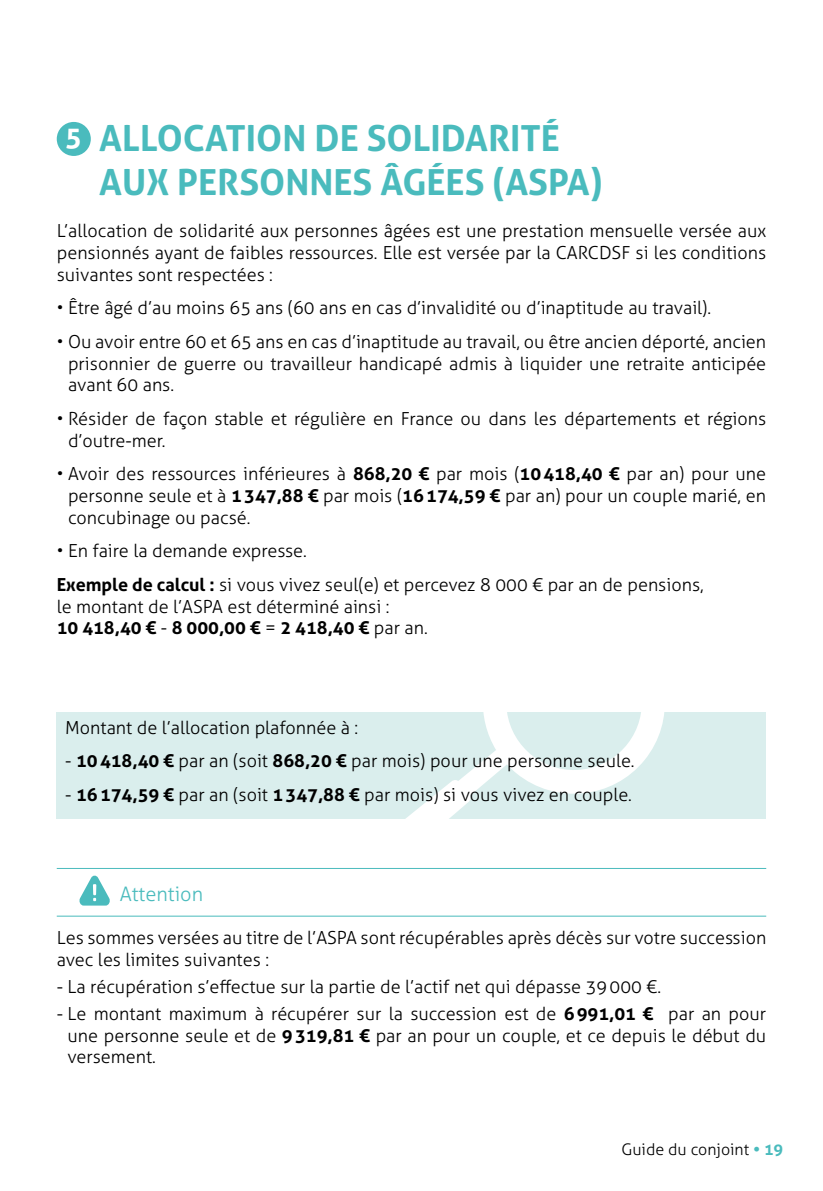
<style>
.page{position:relative;width:823px;height:1191px;background:#fff}
.page>*{position:absolute;margin:0;border:0;box-sizing:border-box;transform-origin:0 0}
.TITRE_-_2019{font:700 36px/44px "Aller";color:#4abbbd}
.t1{font:700 28px "Aller";color:#fff}
.t2{font:300 20px "Aller";color:#4abbbd}
.Texte_courant_-_2019{font:300 18px/21.6px "Aller";color:#000;text-align:justify}
.Texte_courant_-_2019-2{font:700 18px "Aller";color:#000}
.t3{font:300 16px "Aller";color:#000}
.s1{font-weight:700}
.s2{font-weight:300}
.s3{font-weight:700;color:#4abbbd}
</style>
<div class="page">
<div style="left:57px;top:712px;width:708px;height:106px;background:#daeeed"></div>
<svg style="left:320px;top:712px;width:355px;height:107px"></svg>
<div style="left:57px;top:122px;width:34px;height:34px;background:#4abbbd;border-radius:50%"></div>
<hr style="left:57px;top:868px;width:708px;height:1px;background:#4abbbd">
<hr style="left:57px;top:915px;width:708px;height:1px;background:#4abbbd">
<svg style="left:79px;top:875px;width:31px;height:30px"></svg>
<p class="t1" style="left:65px;top:120px;width:18px">5</p>
<p class="TITRE_-_2019" style="left:99px;top:116px;width:504px">ALLOCATION DE SOLIDARITÉ<br>AUX PERSONNES ÂGÉES (ASPA)</p>
<p class="Texte_courant_-_2019" style="left:57px;top:220px;width:710px">L’allocation de solidarité aux personnes âgées est une prestation mensuelle versée aux pensionnés ayant de faibles ressources. Elle est versée par la CARCDSF si les conditions suivantes sont respectées :</p>
<p class="Texte_courant_-_2019" style="left:57px;top:297px;width:655px">• Être âgé d’au moins 65 ans (60 ans en cas d’invalidité ou d’inaptitude au travail).</p>
<p class="Texte_courant_-_2019" style="left:68px;top:331px;width:699px;text-indent:-11px">• Ou avoir entre 60 et 65 ans en cas d’inaptitude au travail, ou être ancien déporté, ancien prisonnier de guerre ou travailleur handicapé admis à liquider une retraite anticipée avant 60 ans.</p>
<p class="Texte_courant_-_2019" style="left:68px;top:408px;width:699px;text-indent:-11px">• Résider de façon stable et régulière en France ou dans les départements et régions d’outre-mer.</p>
<p class="Texte_courant_-_2019" style="left:68px;top:463px;width:699px;text-indent:-11px">• Avoir des ressources inférieures à <span class="s1">868,20 €</span> par mois (<span class="s1">10418,40 €</span> par an) pour une personne seule et à <span class="s1">1347,88 €</span> par mois (<span class="s1">16174,59 €</span> par an) pour un couple marié, en concubinage ou pacsé.</p>
<p class="Texte_courant_-_2019" style="left:57px;top:540px;width:251px">• En faire la demande expresse.</p>
<p class="Texte_courant_-_2019" style="left:57px;top:574px;width:648px"><span class="s1">Exemple de calcul :</span> si vous vivez seul(e) et percevez 8 000 € par an de pensions,</p>
<p class="Texte_courant_-_2019" style="left:57px;top:595px;width:334px">le montant de l’ASPA est déterminé ainsi :</p>
<p class="Texte_courant_-_2019-2" style="left:57px;top:617px;width:372px">10 418,40 € <span class="s2">-</span> 8 000,00 € <span class="s2">=</span> 2 418,40 € <span class="s2">par an.</span></p>
<p class="Texte_courant_-_2019" style="left:65px;top:716px;width:294px">Montant de l’allocation plafonnée à :</p>
<p class="Texte_courant_-_2019" style="left:65px;top:750px;width:570px">- <span class="s1">10418,40 €</span> par an (soit <span class="s1">868,20 €</span> par mois) pour une personne seule.</p>
<p class="Texte_courant_-_2019" style="left:65px;top:784px;width:568px">- <span class="s1">16174,59 €</span> par an (soit <span class="s1">1347,88 €</span> par mois) si vous vivez en couple.</p>
<p class="t2" style="left:120px;top:881px;width:85px">Attention</p>
<p class="Texte_courant_-_2019" style="left:57px;top:927px;width:710px">Les sommes versées au titre de l’ASPA sont récupérables après décès sur votre succession avec les limites suivantes :</p>
<p class="Texte_courant_-_2019" style="left:57px;top:975px;width:605px">- La récupération s’effectue sur la partie de l’actif net qui dépasse 39000 €.</p>
<p class="Texte_courant_-_2019" style="left:68px;top:1003px;width:699px;text-indent:-11px">- Le montant maximum à récupérer sur la succession est de <span class="s1">6991,01 €</span> par an pour une personne seule et de <span class="s1">9319,81 €</span> par an pour un couple, et ce depuis le début du versement.</p>
<p class="t3" style="left:621px;top:1139px;width:163px">Guide du conjoint <span class="s3">• 19</span></p>
</div>
